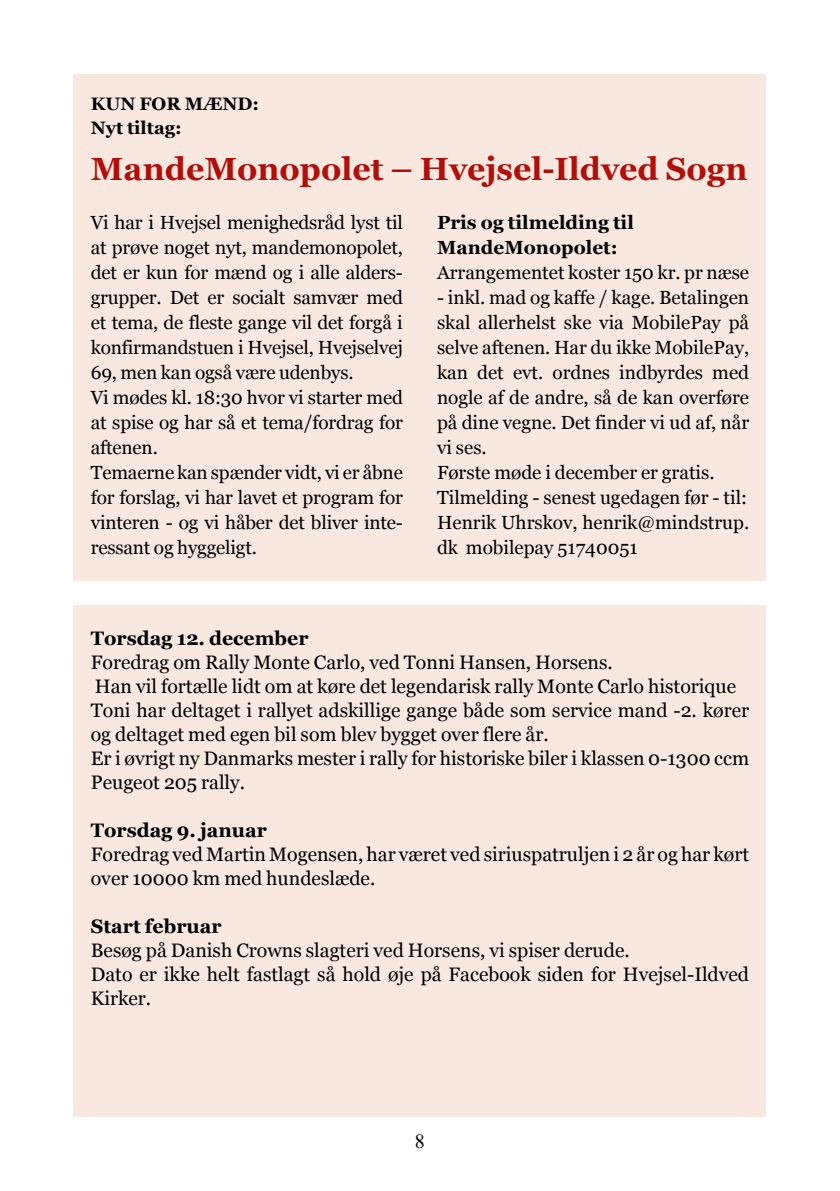
<style>
.page{position:relative;width:840px;height:1191px;background:#fff}
.page>*{position:absolute;margin:0;border:0;box-sizing:border-box;transform-origin:0 0}
.t1{font:700 32px "Georgia";color:#b20f0a}
.t2{font:20px "Times New Roman";color:#000}
.t3{font:19.6px/24px "Georgia";color:#000}
.t4{font:700 19.6px "Georgia";color:#000}
.t5{font:19px/25px "Georgia";letter-spacing:-.01em;color:#000}
.t6{font:700 19px/25px "Georgia";color:#000}
.t7{font:700 18px/24px "Georgia";color:#000}
</style>
<div class="page">
<div style="left:74px;top:605px;width:691px;height:512px;background:#f8e8e0"></div>
<div style="left:74px;top:74px;width:691px;height:506px;background:#f8e8e0"></div>
<p class="t7" style="left:91px;top:91px;width:170px">KUN FOR MÆND:<br>Nyt tiltag:</p>
<h1 class="t1" style="left:91px;top:145px;width:657px">MandeMonopolet – Hvejsel-Ildved Sogn</h1>
<p class="t5" style="left:91px;top:209px;width:313px">Vi har i Hvejsel menighedsråd lyst til at prøve noget nyt, mandemonopolet, det er kun for mænd og i alle alders&shy;grupper. Det er socialt samvær med et tema, de fleste gange vil det forgå i konfirmandstuen i Hvejsel, Hvejselvej 69, men kan også være udenbys.<br>Vi mødes kl. 18:30 hvor vi starter med at spise og har så et tema/fordrag for aftenen.<br>Temaerne kan spænder vidt, vi er åbne for forslag, vi har lavet et program for vinteren - og vi håber det bliver inte&shy;ressant og hyggeligt.</p>
<p class="t6" style="left:437px;top:209px;width:198px">Pris og tilmelding til<br>MandeMonopolet:</p>
<p class="t5" style="left:437px;top:259px;width:313px">Arrangementet koster 150 kr. pr næse</p>
<p class="t5" style="left:437px;top:284px;width:313px">- inkl. mad og kaffe / kage. Betalingen skal allerhelst ske via MobilePay på selve aftenen. Har du ikke MobilePay, kan det evt. ordnes indbyrdes med nogle af de andre, så de kan overføre på dine vegne. Det finder vi ud af, når vi ses.<br>Første møde i december er gratis.<br>Tilmelding - senest ugedagen før - til:<br>Henrik Uhrskov, henrik@mindstrup. dk mobilepay 51740051</p>
<p class="t4" style="left:91px;top:623px;width:219px">Torsdag 12. december</p>
<p class="t3" style="left:91px;top:649px;width:659px">Foredrag om Rally Monte Carlo, ved Tonni Hansen, Horsens.<br>Han vil fortælle lidt om at køre det legendarisk rally Monte Carlo historique Toni har deltaget i rallyet adskillige gange både som service mand -2. kører og deltaget med egen bil som blev bygget over flere år.<br>Er i øvrigt ny Danmarks mester i rally for historiske biler i klassen 0-1300 ccm Peugeot 205 rally.</p>
<p class="t4" style="left:91px;top:815px;width:177px">Torsdag 9. januar</p>
<p class="t3" style="left:91px;top:841px;width:659px">Foredrag ved Martin Mogensen, har været ved siriuspatruljen i 2 år og har kørt over 10000 km med hundeslæde.</p>
<p class="t4" style="left:91px;top:911px;width:132px">Start februar</p>
<p class="t3" style="left:91px;top:937px;width:659px">Besøg på Danish Crowns slagteri ved Horsens, vi spiser derude.<br>Dato er ikke helt fastlagt så hold øje på Facebook siden for Hvejsel-Ildved<br>Kirker.</p>
<p class="t2" style="left:415px;top:1127px;width:11px">8</p>
</div>
